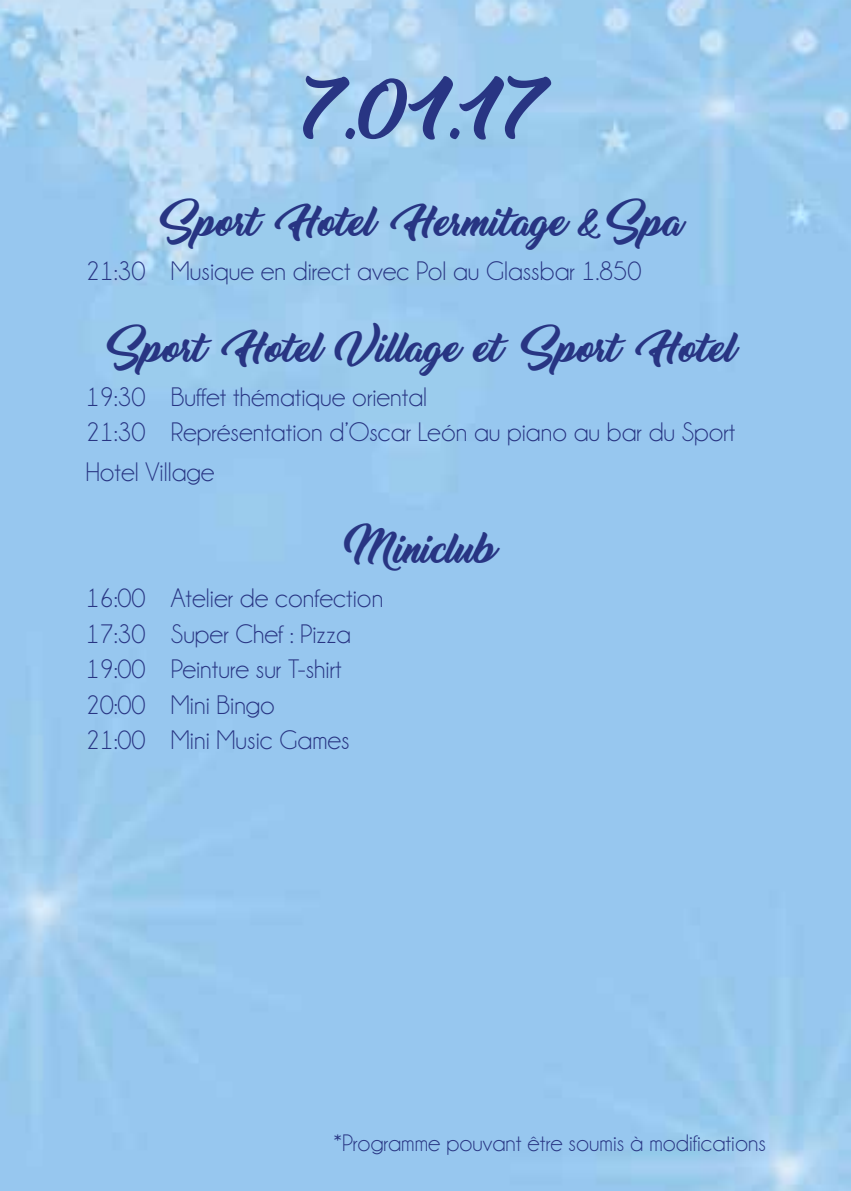
<style>
.page{position:relative;width:851px;height:1191px;background:#fff}
.page>*{position:absolute;margin:0;border:0;box-sizing:border-box;transform-origin:0 0}
.t1{font:72px "Thinking Of Betty";color:#283583}
.t2{font:33px "Thinking Of Betty";letter-spacing:-.05em;color:#283583}
.t3{font:27px/35.4px "Champagne&Limousines";color:#283583}
.t4{font:24px "Champagne&Limousines";color:#283583}
</style>
<div class="page">
<h1 class="t1" style="left:304px;top:72px;width:246px">7.01.17</h1>
<p class="t2" style="left:168px;top:205px;width:518px">Sport Hotel Hermitage &amp; Spa</p>
<p class="t3" style="left:86px;top:253px;width:557px">21:30 Musique en direct avec Pol au Glassbar 1.850</p>
<p class="t2" style="left:114px;top:331px;width:625px">Sport Hotel Village et Sport Hotel</p>
<p class="t3" style="left:86px;top:379px;width:651px">19:30 Buffet thématique oriental<br>21:30 Représentation d’Oscar León au piano au bar du Sport</p>
<p class="t3" style="left:86px;top:454px;width:130px">Hotel Village</p>
<p class="t2" style="left:354px;top:532px;width:145px">Miniclub</p>
<p class="t3" style="left:86px;top:581px;width:299px">16:00 Atelier de confection<br>17:30 Super Chef : Pizza<br>19:00 Peinture sur T-shirt<br>20:00 Mini Bingo<br>21:00 Mini Music Games</p>
<p class="t4" style="left:333px;top:1131px;width:434px">*Programme pouvant être soumis à modifications</p>
</div>
